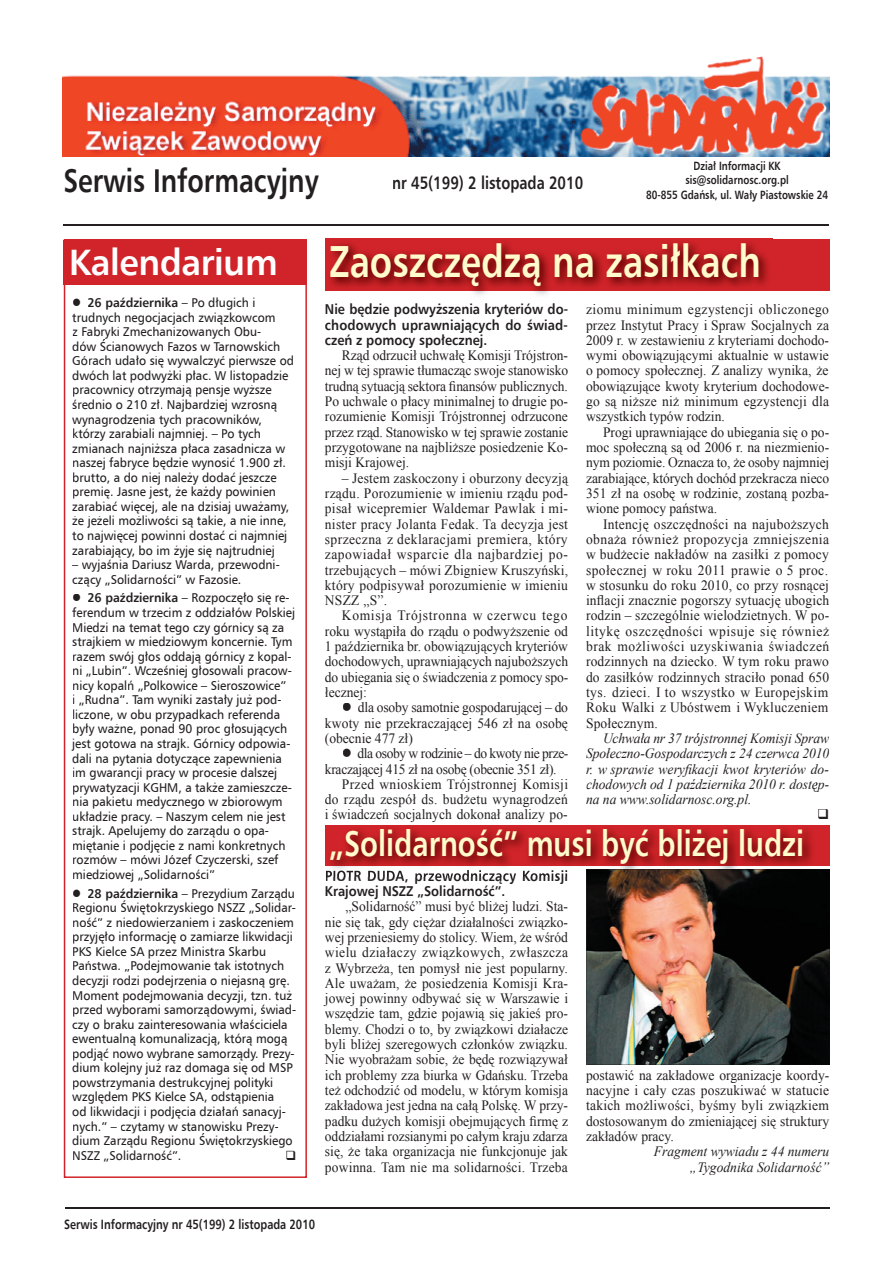
<style>
.page{position:relative;width:893px;height:1263px;background:#fff}
.page>*{position:absolute;margin:0;border:0;box-sizing:border-box;transform-origin:0 0}
.t1{font:700 45px "Humnst 777 EU";color:#fffbcc;scale:.8 1}
.t2{font:700 36px "Humnst 777 EU";color:#fffbcc;scale:.8 1}
.t3{font:700 33px "Humnst 777 EU";color:#231f20;scale:.8 1}
.t4{font:700 18px "Humnst 777 EU";color:#231f20;scale:.8 1}
.t5{font:14.25px/15.3px "Times New Roman";letter-spacing:.005em;color:#231f20;text-align:justify;scale:.95 1}
.t6{font:italic 14.25px/15.3px "Times New Roman";color:#231f20;text-align:justify;scale:.95 1}
.t7{font:700 14.25px/15.3px "Humnst 777 EU";letter-spacing:.01em;color:#231f20;text-align:justify;scale:.9 1}
.t8{font:14.25px "Times New Roman";letter-spacing:-.02em;color:#231f20;scale:.95 1}
.t9{font:14.25px "Times New Roman";letter-spacing:-.03em;color:#231f20;scale:.95 1}
.t10{font:14.25px "Times New Roman";letter-spacing:.025em;color:#231f20;scale:.95 1}
.t11{font:700 13.5px "Humnst 777 EU";color:#231f20;scale:.8 1}
.t12{font:12.75px/14.5px "Humnst 777 EU";color:#231f20;scale:.95 1}
.t13{font:700 12px/14.4px "Humnst 777 EU";color:#231f20;text-align:center;scale:.8 1}
.s1{font-size:36.75px;color:#fff}
.s2{font-weight:700}
</style>
<div class="page">
<img style="left:63px;top:56px;width:766px;height:100px">
<hr style="left:64px;top:224px;width:765px;height:2px;background:#231f20">
<hr style="left:65px;top:1207px;width:764px;height:2px;background:#231f20">
<div style="left:325px;top:239px;width:504px;height:51px;background:#d1232a"></div>
<img style="left:326px;top:290px;width:446px;height:5px">
<img style="left:330px;top:242px;width:438px;height:48px">
<svg style="left:64px;top:239px;width:243px;height:939px"></svg>
<div style="left:325px;top:825px;width:504px;height:41px;background:#d1232a"></div>
<img style="left:326px;top:870px;width:78px;height:7px">
<img style="left:415px;top:870px;width:153px;height:7px">
<img style="left:586px;top:869px;width:230px;height:1px">
<img style="left:586px;top:870px;width:243px;height:194px">
<svg style="left:286px;top:1150px;width:9px;height:10px"></svg>
<h3 class="t3" style="left:63px;top:160px;width:321px">Serwis Informacyjny</h3>
<p class="t13" style="left:646px;top:158px;width:229px">Dział Informacji KK sis@solidarnosc.org.pl<br>80-855 Gdańsk, ul. Wały Piastowskie 24</p>
<p class="t4" style="left:392px;top:171px;width:240px">nr 45(199) 2 listopada 2010</p>
<h1 class="t1" style="left:69px;top:233px;width:866px"><span class="s1">Kalendarium</span> Zaoszczędzą na zasiłkach</h1>
<p class="t12" style="left:72px;top:295px;width:235px">● <span class="s2">26 października</span> – Po długich i trudnych negocjacjach związkowcom<br>z Fabryki Zmechanizowanych Obu-<br>dów Ścianowych Fazos w Tarnowskich Górach udało się wywalczyć pierwsze od dwóch lat podwyżki płac. W listopadzie pracownicy otrzymają pensje wyższe średnio o 210 zł. Najbardziej wzrosną wynagrodzenia tych pracowników, którzy zarabiali najmniej. – Po tych zmianach najniższa płaca zasadnicza w naszej fabryce będzie wynosić 1.900 zł. brutto, a do niej należy dodać jeszcze premię. Jasne jest, że każdy powinien zarabiać więcej, ale na dzisiaj uważamy, że jeżeli możliwości są takie, a nie inne, to najwięcej powinni dostać ci najmniej zarabiający, bo im żyje się najtrudniej</p>
<p class="t12" style="left:72px;top:557px;width:220px">– wyjaśnia Dariusz Warda, przewodni&shy;czący „Solidarności” w Fazosie.</p>
<p class="t12" style="left:72px;top:590px;width:236px">● <span class="s2">26 października</span> – Rozpoczęło się re&shy;ferendum w trzecim z oddziałów Polskiej Miedzi na temat tego czy górnicy są za strajkiem w miedziowym koncernie. Tym razem swój głos oddają górnicy z kopal&shy;ni „Lubin”. Wcześniej głosowali pracow&shy;nicy kopalń „Polkowice – Sieroszowice”<br>i „Rudna”. Tam wyniki zastały już pod&shy;liczone, w obu przypadkach referenda były ważne, ponad 90 proc głosujących jest gotowa na strajk. Górnicy odpowia&shy;dali na pytania dotyczące zapewnienia im gwarancji pracy w procesie dalszej prywatyzacji KGHM, a także zamieszcze&shy;nia pakietu medycznego w zbiorowym układzie pracy. – Naszym celem nie jest strajk. Apelujemy do zarządu o opa&shy;miętanie i podjęcie z nami konkretnych rozmów – mówi Józef Czyczerski, szef miedziowej „Solidarności”</p>
<p class="t12" style="left:72px;top:886px;width:237px">● <span class="s2">28 października</span> – Prezydium Zarządu Regionu Świętokrzyskiego NSZZ „Solidar&shy;ność” z niedowierzaniem i zaskoczeniem przyjęło informację o zamiarze likwidacji PKS Kielce SA przez Ministra Skarbu Państwa. „Podejmowanie tak istotnych decyzji rodzi podejrzenia o niejasną grę.<br>Moment podejmowania decyzji, tzn. tuż przed wyborami samorządowymi, świad&shy;czy o braku zainteresowania właściciela ewentualną komunalizacją, którą mogą podjąć nowo wybrane samorządy. Prezy&shy;dium kolejny już raz domaga się od MSP powstrzymania destrukcyjnej polityki względem PKS Kielce SA, odstąpienia<br>od likwidacji i podjęcia działań sanacyj&shy;nych.” – czytamy w stanowisku Prezy&shy;dium Zarządu Regionu Świętokrzyskiego NSZZ „Solidarność”.</p>
<p class="t7" style="left:325px;top:301px;width:272px">Nie będzie podwyższenia kryteriów do&shy;chodowych uprawniających do świad&shy;czeń z pomocy społecznej.</p>
<p class="t5" style="left:325px;top:348px;width:258px;text-indent:17px">Rząd odrzucił uchwałę Komisji Trójstron&shy;nej w tej sprawie tłumacząc swoje stanowisko trudną sytuacją sektora finansów publicznych.<br>Po uchwale o płacy minimalnej to drugie po&shy;rozumienie Komisji Trójstronnej odrzucone przez rząd. Stanowisko w tej sprawie zostanie przygotowane na najbliższe posiedzenie Ko&shy;misji Krajowej.</p>
<p class="t5" style="left:325px;top:470px;width:258px;text-indent:17px">– Jestem zaskoczony i oburzony decyzją rządu. Porozumienie w imieniu rządu pod&shy;pisał wicepremier Waldemar Pawlak i mi&shy;nister pracy Jolanta Fedak. Ta decyzja jest sprzeczna z deklaracjami premiera, który zapowiadał wsparcie dla najbardziej po&shy;trzebujących – mówi Zbigniew Kruszyński, który podpisywał porozumienie w imieniu NSZZ „S”.</p>
<p class="t5" style="left:325px;top:608px;width:258px;text-indent:17px">Komisja Trójstronna w czerwcu tego roku wystąpiła do rządu o podwyższenie od 1 października br. obowiązujących kryteriów dochodowych, uprawniających najuboższych do ubiegania się o świadczenia z pomocy spo&shy;łecznej:</p>
<p class="t5" style="left:325px;top:700px;width:257px;text-indent:17px">● dla osoby samotnie gospodarującej – do kwoty nie przekraczającej 546 zł na osobę (obecnie 477 zł)</p>
<p class="t9" style="left:342px;top:744px;width:240px">● dla osoby w rodzinie – do kwoty nie prze-</p>
<p class="t8" style="left:325px;top:759px;width:245px">kraczającej 415 zł na osobę (obecnie 351 zł).</p>
<p class="t10" style="left:342px;top:774px;width:240px">Przed wnioskiem Trójstronnej Komisji</p>
<p class="t5" style="left:325px;top:791px;width:257px">do rządu zespół ds. budżetu wynagrodzeń</p>
<p class="t5" style="left:325px;top:807px;width:257px">i świadczeń socjalnych dokonał analizy po-</p>
<p class="t5" style="left:586px;top:302px;width:258px">ziomu minimum egzystencji obliczonego przez Instytut Pracy i Spraw Socjalnych za 2009 r. w zestawieniu z kryteriami dochodo&shy;wymi obowiązującymi aktualnie w ustawie o pomocy społecznej. Z analizy wynika, że obowiązujące kwoty kryterium dochodowe&shy;go są niższe niż minimum egzystencji dla wszystkich typów rodzin.</p>
<p class="t5" style="left:586px;top:424px;width:258px;text-indent:17px">Progi uprawniające do ubiegania się o po&shy;moc społeczną są od 2006 r. na niezmienio&shy;nym poziomie. Oznacza to, że osoby najmniej zarabiające, których dochód przekracza nieco 351 zł na osobę w rodzinie, zostaną pozba&shy;wione pomocy państwa.</p>
<p class="t5" style="left:586px;top:516px;width:258px;text-indent:17px">Intencję oszczędności na najuboższych obnaża również propozycja zmniejszenia w budżecie nakładów na zasiłki z pomocy społecznej w roku 2011 prawie o 5 proc. w stosunku do roku 2010, co przy rosnącej inflacji znacznie pogorszy sytuację ubogich rodzin – szczególnie wielodzietnych. W po&shy;litykę oszczędności wpisuje się również brak możliwości uzyskiwania świadczeń rodzinnych na dziecko. W tym roku prawo do zasiłków rodzinnych straciło ponad 650 tys. dzieci. I to wszystko w Europejskim Roku Walki z Ubóstwem i Wykluczeniem Społecznym.</p>
<p class="t6" style="left:586px;top:730px;width:257px;text-indent:17px">Uchwała nr 37 trójstronnej Komisji Spraw Społeczno-Gospodarczych z 24 czerwca 2010 r. w sprawie weryfikacji kwot kryteriów do&shy;chodowych od 1 października 2010 r. dostęp&shy;na na www.solidarnosc.org.pl.</p>
<h2 class="t2" style="left:329px;top:821px;width:595px">„Solidarność” musi być bliżej ludzi</h2>
<p class="t7" style="left:325px;top:868px;width:272px">PIOTR DUDA, przewodniczący Komisji<br>Krajowej NSZZ „Solidarność”.</p>
<p class="t5" style="left:325px;top:899px;width:257px;text-indent:21px">„Solidarność” musi być bliżej ludzi. Sta&shy;nie się tak, gdy ciężar działalności związko&shy;wej przeniesiemy do stolicy. Wiem, że wśród wielu działaczy związkowych, zwłaszcza z Wybrzeża, ten pomysł nie jest popularny.<br>Ale uważam, że posiedzenia Komisji Kra&shy;jowej powinny odbywać się w Warszawie i wszędzie tam, gdzie pojawią się jakieś pro&shy;blemy. Chodzi o to, by związkowi działacze byli bliżej szeregowych członków związku.<br>Nie wyobrażam sobie, że będę rozwiązywał ich problemy zza biurka w Gdańsku. Trzeba też odchodzić od modelu, w którym komisja zakładowa jest jedna na całą Polskę. W przy&shy;padku dużych komisji obejmujących firmę z oddziałami rozsianymi po całym kraju zdarza się, że taka organizacja nie funkcjonuje jak powinna. Tam nie ma solidarności. Trzeba</p>
<p class="t5" style="left:586px;top:1067px;width:258px">postawić na zakładowe organizacje koordy&shy;nacyjne i cały czas poszukiwać w statucie takich możliwości, byśmy byli związkiem dostosowanym do zmieniającej się struktury zakładów pracy.</p>
<p class="t6" style="left:654px;top:1143px;width:186px;text-align:right">Fragment wywiadu z 44 numeru „Tygodnika Solidarność”</p>
<p class="t11" style="left:64px;top:1215px;width:315px">Serwis Informacyjny nr 45(199) 2 listopada 2010</p>
</div>
